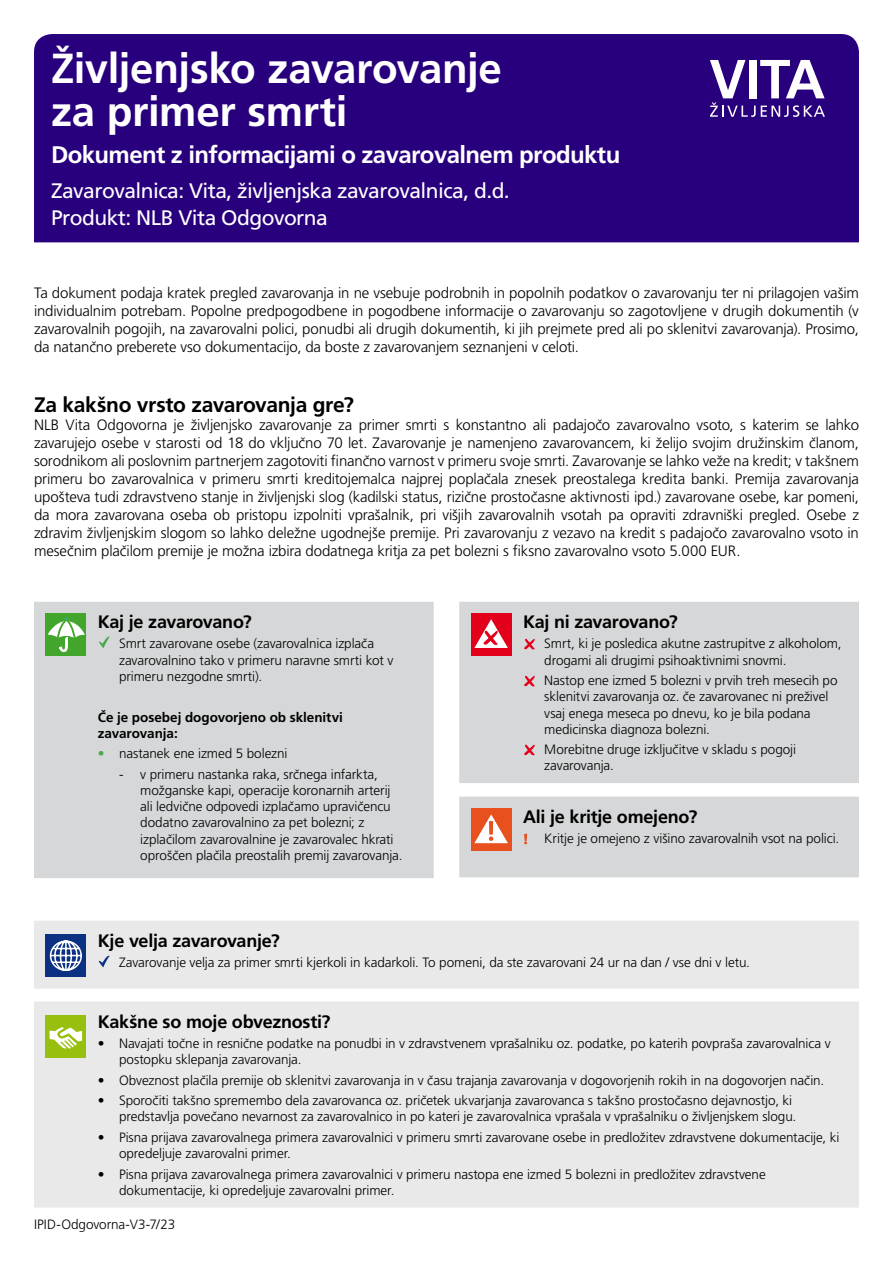
<style>
.page{position:relative;width:893px;height:1263px;background:#fff}
.page>*{position:absolute;margin:0;border:0;box-sizing:border-box;transform-origin:0 0}
.t1{font:700 42px/43.5px "Frutiger LT Std";letter-spacing:-.01em;color:#fff}
.t2{font:700 24px "Frutiger LT Std";letter-spacing:-.025em;color:#fff}
.t3{font:21px/26.7px "Frutiger LT Std";letter-spacing:-.025em;color:#fff}
.t4{font:700 21px "Frutiger LT Std";letter-spacing:-.015em;color:#000}
.t5{font:700 18px "Frutiger LT Std";letter-spacing:-.015em;color:#000}
.t6{font:300 15px/18px "Frutiger LT Std";letter-spacing:-.015em;color:#000;text-align:justify}
.t7{font:300 13.5px/16.2px "Frutiger LT Std";letter-spacing:-.01em;color:#000}
.t8{font:700 13.5px/16.2px "Frutiger LT Std";color:#000}
.s1{color:#47aa4b}
</style>
<div class="page">
<div style="left:34px;top:602px;width:400px;height:276px;background:#d6d7d8"></div>
<div style="left:459px;top:602px;width:400px;height:181px;background:#d6d7d8"></div>
<div style="left:34px;top:34px;width:825px;height:208px;background:#28007d"></div>
<div style="left:45px;top:613px;width:41px;height:43px;background:#41a62b"></div>
<svg style="left:48px;top:617px;width:37px;height:35px"></svg>
<div style="left:471px;top:613px;width:41px;height:43px;background:#e2001a"></div>
<svg style="left:474px;top:619px;width:34px;height:29px"></svg>
<svg style="left:523px;top:638px;width:12px;height:12px"></svg>
<svg style="left:523px;top:675px;width:12px;height:12px"></svg>
<svg style="left:523px;top:744px;width:12px;height:12px"></svg>
<svg style="left:459px;top:797px;width:400px;height:80px;background:#d7d1d0"></svg>
<svg style="left:99px;top:636px;width:11px;height:12px"></svg>
<div style="left:34px;top:921px;width:825px;height:68px;background:#e9e9ea"></div>
<div style="left:45px;top:934px;width:41px;height:43px;background:#0c3183"></div>
<svg style="left:49px;top:940px;width:33px;height:31px"></svg>
<svg style="left:99px;top:955px;width:11px;height:12px"></svg>
<svg style="left:710px;top:60px;width:115px;height:57px"></svg>
<div style="left:34px;top:1001px;width:825px;height:206px;background:#e9e9ea"></div>
<div style="left:45px;top:1015px;width:41px;height:43px;background:#97bf0d"></div>
<svg style="left:49px;top:1027px;width:34px;height:22px"></svg>
<h1 class="t1" style="left:51px;top:46px;width:452px">Življenjsko zavarovanje za primer smrti</h1>
<h2 class="t2" style="left:51px;top:140px;width:571px">Dokument z informacijami o zavarovalnem produktu</h2>
<h3 class="t3" style="left:51px;top:177px;width:460px">Zavarovalnica: Vita, življenjska zavarovalnica, d.d.<br>Produkt: NLB Vita Odgovorna</h3>
<p class="t6" style="left:34px;top:284px;width:826px">Ta dokument podaja kratek pregled zavarovanja in ne vsebuje podrobnih in popolnih podatkov o zavarovanju ter ni prilagojen vašim individualnim potrebam. Popolne predpogodbene in pogodbene informacije o zavarovanju so zagotovljene v drugih dokumentih (v zavarovalnih pogojih, na zavarovalni polici, ponudbi ali drugih dokumentih, ki jih prejmete pred ali po sklenitvi zavarovanja). Prosimo, da natančno preberete vso dokumentacijo, da boste z zavarovanjem seznanjeni v celoti.</p>
<h3 class="t4" style="left:34px;top:392px;width:321px">Za kakšno vrsto zavarovanja gre?</h3>
<p class="t6" style="left:34px;top:416px;width:826px">NLB Vita Odgovorna je življenjsko zavarovanje za primer smrti s konstantno ali padajočo zavarovalno vsoto, s katerim se lahko zavarujejo osebe v starosti od 18 do vključno 70 let. Zavarovanje je namenjeno zavarovancem, ki želijo svojim družinskim članom, sorodnikom ali poslovnim partnerjem zagotoviti finančno varnost v primeru svoje smrti. Zavarovanje se lahko veže na kredit; v takšnem primeru bo zavarovalnica v primeru smrti kreditojemalca najprej poplačala znesek preostalega kredita banki. Premija zavarovanja upošteva tudi zdravstveno stanje in življenjski slog (kadilski status, rizične prostočasne aktivnosti ipd.) zavarovane osebe, kar pomeni, da mora zavarovana oseba ob pristopu izpolniti vprašalnik, pri višjih zavarovalnih vsotah pa opraviti zdravniški pregled. Osebe z zdravim življenjskim slogom so lahko deležne ugodnejše premije. Pri zavarovanju z vezavo na kredit s padajočo zavarovalno vsoto in mesečnim plačilom premije je možna izbira dodatnega kritja za pet bolezni s fiksno zavarovalno vsoto 5.000 EUR.</p>
<h3 class="t5" style="left:98px;top:611px;width:156px">Kaj je zavarovano?</h3>
<p class="t7" style="left:119px;top:636px;width:276px">Smrt zavarovane osebe (zavarovalnica izplača zavarovalnino tako v primeru naravne smrti kot v primeru nezgodne smrti).</p>
<p class="t8" style="left:98px;top:709px;width:247px">Če je posebej dogovorjeno ob sklenitvi zavarovanja:</p>
<p class="t7" style="left:98px;top:746px;width:191px"><span class="s1">•</span> nastanek ene izmed 5 bolezni</p>
<p class="t7" style="left:140px;top:766px;width:264px;text-indent:-21px">- v primeru nastanka raka, srčnega infarkta, možganske kapi, operacije koronarnih arterij ali ledvične odpovedi izplačamo upravičencu dodatno zavarovalnino za pet bolezni; z izplačilom zavarovalnine je zavarovalec hkrati oproščen plačila preostalih premij zavarovanja.</p>
<h3 class="t5" style="left:523px;top:611px;width:156px">Kaj ni zavarovano?</h3>
<p class="t7" style="left:544px;top:636px;width:299px">Smrt, ki je posledica akutne zastrupitve z alkoholom, drogami ali drugimi psihoaktivnimi snovmi.</p>
<p class="t7" style="left:544px;top:672px;width:295px">Nastop ene izmed 5 bolezni v prvih treh mesecih po sklenitvi zavarovanja oz. če zavarovanec ni preživel vsaj enega meseca po dnevu, ko je bila podana medicinska diagnoza bolezni.</p>
<p class="t7" style="left:544px;top:742px;width:253px">Morebitne druge izključitve v skladu s pogoji zavarovanja.</p>
<h3 class="t5" style="left:523px;top:806px;width:176px">Ali je kritje omejeno?</h3>
<p class="t7" style="left:544px;top:831px;width:296px">Kritje je omejeno z višino zavarovalnih vsot na polici.</p>
<h3 class="t5" style="left:98px;top:930px;width:183px">Kje velja zavarovanje?</h3>
<p class="t7" style="left:119px;top:955px;width:632px">Zavarovanje velja za primer smrti kjerkoli in kadarkoli. To pomeni, da ste zavarovani 24 ur na dan / vse dni v letu.</p>
<h3 class="t5" style="left:98px;top:1011px;width:234px">Kakšne so moje obveznosti?</h3>
<p class="t7" style="left:119px;top:1035px;width:713px;text-indent:-21px">• Navajati točne in resnične podatke na ponudbi in v zdravstvenem vprašalniku oz. podatke, po katerih povpraša zavarovalnica v postopku sklepanja zavarovanja.</p>
<p class="t7" style="left:98px;top:1072px;width:728px">• Obveznost plačila premije ob sklenitvi zavarovanja in v času trajanja zavarovanja v dogovorjenih rokih in na dogovorjen način.</p>
<p class="t7" style="left:119px;top:1093px;width:679px;text-indent:-21px">• Sporočiti takšno spremembo dela zavarovanca oz. pričetek ukvarjanja zavarovanca s takšno prostočasno dejavnostjo, ki predstavlja povečano nevarnost za zavarovalnico in po kateri je zavarovalnica vprašala v vprašalniku o življenjskem slogu.</p>
<p class="t7" style="left:119px;top:1129px;width:722px;text-indent:-21px">• Pisna prijava zavarovalnega primera zavarovalnici v primeru smrti zavarovane osebe in predložitev zdravstvene dokumentacije, ki opredeljuje zavarovalni primer.</p>
<p class="t7" style="left:119px;top:1166px;width:648px;text-indent:-21px">• Pisna prijava zavarovalnega primera zavarovalnici v primeru nastopa ene izmed 5 bolezni in predložitev zdravstvene dokumentacije, ki opredeljuje zavarovalni primer.</p>
<p class="t7" style="left:34px;top:1216px;width:143px">IPID-Odgovorna-V3-7/23</p>
</div>
